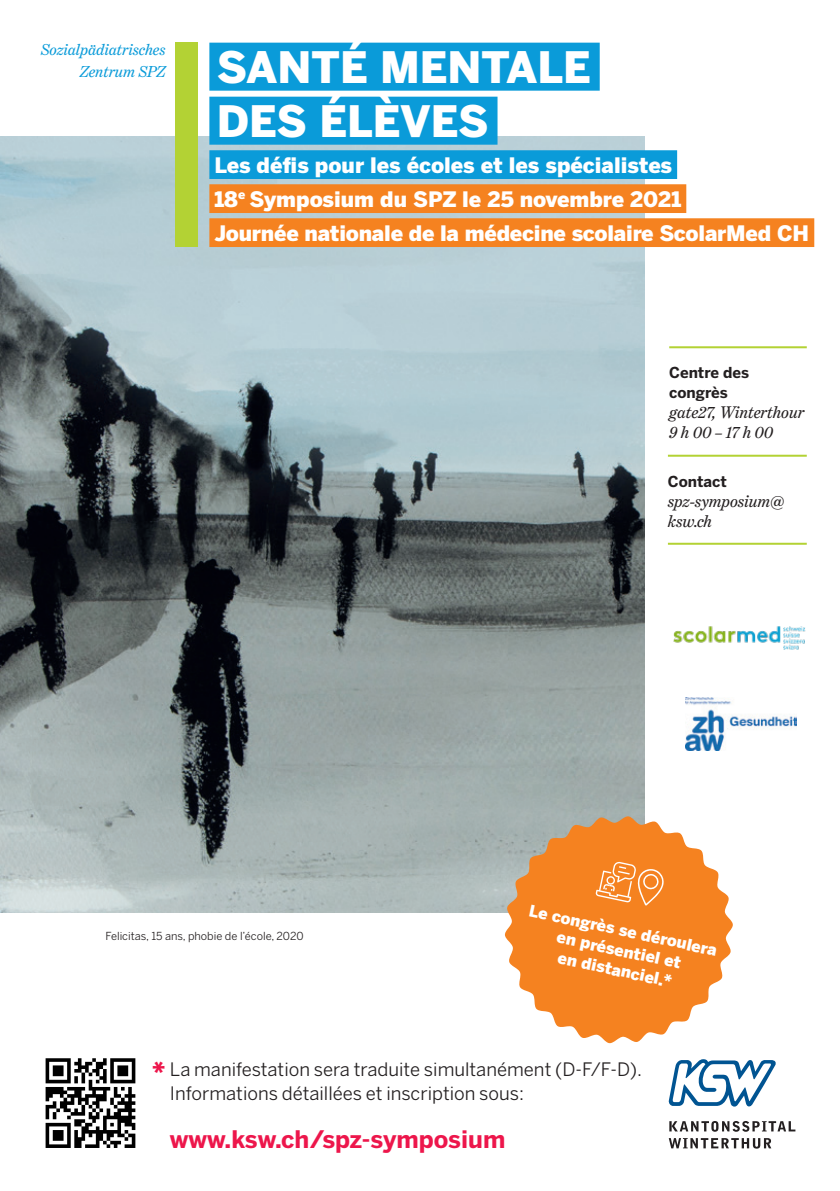
<style>
.page{position:relative;width:840px;height:1191px;background:#fff}
.page>*{position:absolute;margin:0;border:0;box-sizing:border-box;transform-origin:0 0}
._01_Titel__32_pt___3{font:900 43px "Benton Sans";color:#fff}
._12_Fliesstext_Titel{font:700 24px "Benton Sans";color:#ed164b}
._03_Subtitel__2__Zei{font:900 21.2px "Benton Sans";letter-spacing:-.01em;color:#fff}
._02_Subtitel__1__Zei{font:900 21.2px "Benton Sans";color:#fff}
._12_Fliesstext_Titel-2{font:18.4px/24px "Benton Sans";color:#231f20}
._30_Marginal_Bold_Li{font:italic 17px/20px "Benton Modern";color:#231f20}
.t1{font:900 16px/20px "Benton Sans";color:#fff;text-align:center}
.Department__9_6_pt{font:italic 16px/22px "Benton Modern";color:#0a9bd9;text-align:right}
._30_Marginal_Bold_Li-2{font:700 15px/20px "Benton Sans";color:#231f20}
._35_Marginal_Serif_I{font:11px "Benton Sans";color:#231f20}
.s1{font-weight:900;font-size:24.8px;color:#ed164b}
</style>
<div class="page">
<img style="left:0;top:137px;width:644px;height:775px">
<svg style="left:668px;top:1059px;width:107px;height:47px"></svg>
<svg style="left:669px;top:1121px;width:126px;height:10px"></svg>
<svg style="left:668px;top:1138px;width:102px;height:10px"></svg>
<svg style="left:46px;top:1058px;width:89px;height:90px"></svg>
<hr style="left:667px;top:455px;width:139px;height:2px;background:#b3d234">
<hr style="left:667px;top:543px;width:139px;height:2px;background:#b3d234">
<hr style="left:669px;top:346px;width:137px;height:2px;background:#b3d234">
<img style="left:673px;top:626px;width:133px;height:24px">
<div style="left:175px;top:43px;width:23px;height:204px;background:#b3d234"></div>
<div style="left:209px;top:43px;width:390px;height:48px;background:#0a9bd9"></div>
<div style="left:209px;top:97px;width:288px;height:48px;background:#0a9bd9"></div>
<div style="left:209px;top:150px;width:467px;height:29px;background:#0a9bd9"></div>
<div style="left:209px;top:184px;width:477px;height:29px;background:#f58220"></div>
<div style="left:209px;top:218px;width:604px;height:29px;background:#f58220"></div>
<img style="left:685px;top:697px;width:111px;height:53px">
<svg style="left:504px;top:816px;width:228px;height:227px;fill:#f58220"></svg>
<svg style="left:595px;top:861px;width:68px;height:44px;background:#f69848"></svg>
<p class="Department__9_6_pt" style="left:41px;top:39px;width:126px">Sozialpädiatrisches<br>Zentrum SPZ</p>
<p class="_01_Titel__32_pt___3" style="left:217px;top:40px;width:375px">SANTÉ MENTALE</p>
<p class="_01_Titel__32_pt___3" style="left:217px;top:94px;width:273px">DES ÉLÈVES</p>
<p class="_02_Subtitel__1__Zei" style="left:214px;top:151px;width:459px">Les défis pour les écoles et les spécialistes</p>
<p class="_03_Subtitel__2__Zei" style="left:214px;top:185px;width:468px">18<sup>e</sup> Symposium du SPZ le 25 novembre 2021</p>
<p class="_03_Subtitel__2__Zei" style="left:214px;top:219px;width:596px">Journée nationale de la médecine scolaire ScolarMed CH</p>
<p class="_30_Marginal_Bold_Li-2" style="left:669px;top:363px;width:81px">Centre des congrès</p>
<p class="_30_Marginal_Bold_Li" style="left:669px;top:402px;width:136px">gate27, Winterthour<br>9h00–17h00</p>
<p class="_35_Marginal_Serif_I" style="left:106px;top:929px;width:199px">Felicitas, 15 ans, phobie de l’école, 2020</p>
<p class="_30_Marginal_Bold_Li-2" style="left:667px;top:471px;width:60px">Contact</p>
<p class="_30_Marginal_Bold_Li" style="left:667px;top:491px;width:118px">spz-symposium@ ksw.ch</p>
<p class="t1" style="left:531px;top:901px;width:193px;rotate:12deg">Le congrès se déroulera en présentiel et</p>
<p class="t1" style="left:559px;top:948px;width:117px;rotate:12deg">en distanciel.*</p>
<p class="_12_Fliesstext_Titel-2" style="left:170px;top:1057px;width:473px;text-indent:-18px"><span class="s1">*</span> La manifestation sera traduite simultanément (D-F/F-D).<br>Informations détaillées et inscription sous:</p>
<p class="_12_Fliesstext_Titel" style="left:170px;top:1124px;width:337px">www.ksw.ch/spz-symposium</p>
</div>
